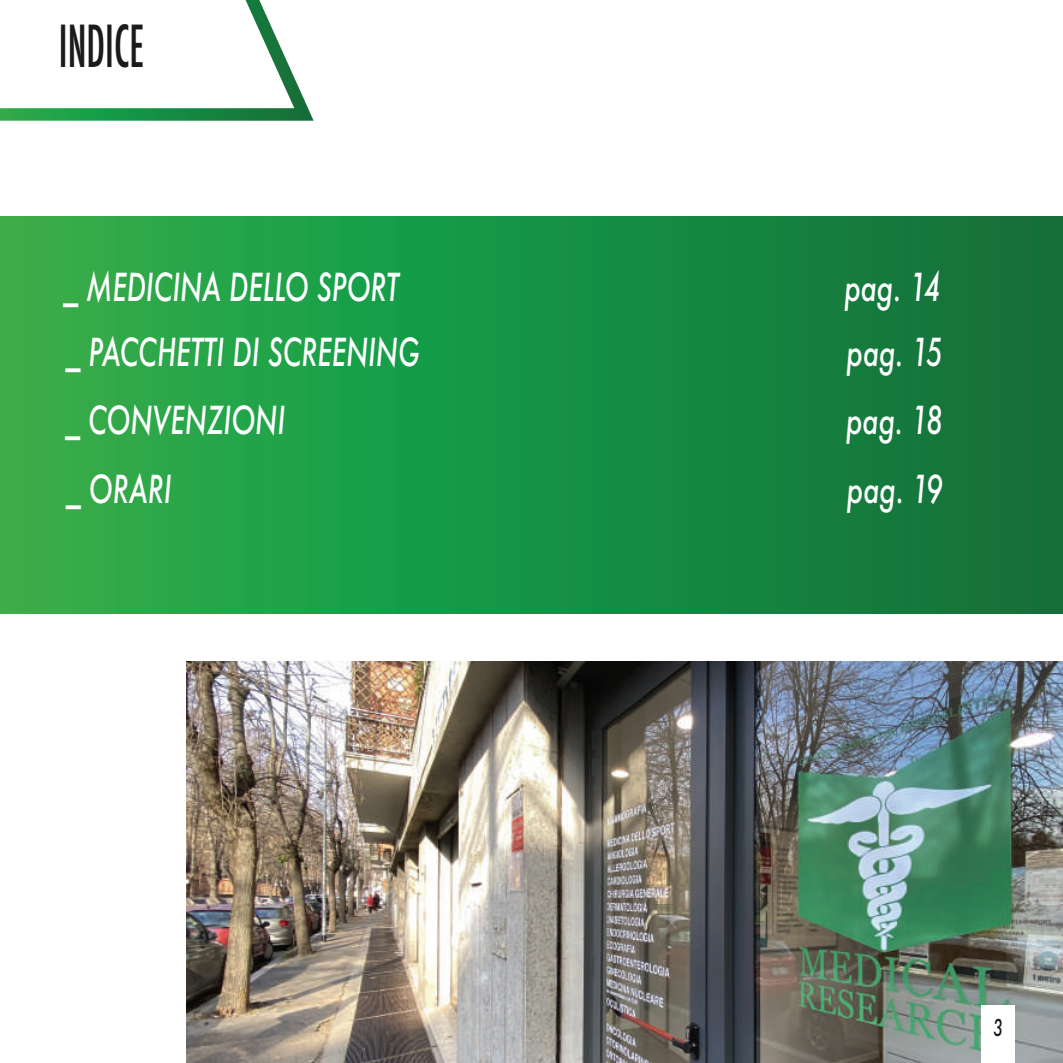
<style>
.page{position:relative;width:1063px;height:1063px;background:#fff}
.page>*{position:absolute;margin:0;border:0;box-sizing:border-box;transform-origin:0 0}
.t1{font:500 condensed 56.25px "Futura";color:#1b1b19;scale:.72 1}
.t2{font:italic 500 37.5px "Futura";color:#fff;scale:.72 1}
.t3{font:italic 500 22.5px "Futura";color:#1b1b19;scale:.72 1}
</style>
<div class="page">
<svg style="left:0;top:0;width:314px;height:121px"></svg>
<svg style="left:0;top:216px;width:1063px;height:397px;background:#1c9143"></svg>
<img style="left:186px;top:661px;width:877px;height:402px">
<div style="left:981px;top:1006px;width:34px;height:57px;background:#fff"></div>
<h1 class="t1" style="left:59px;top:11px;width:120px">INDICE</h1>
<p class="t2" style="left:63px;top:262px;width:469px">_ MEDICINA DELLO SPORT</p>
<p class="t2" style="left:844px;top:262px;width:135px">pag. 14</p>
<p class="t2" style="left:65px;top:327px;width:494px">_ PACCHETTI DI SCREENING</p>
<p class="t2" style="left:847px;top:327px;width:135px">pag. 15</p>
<p class="t2" style="left:65px;top:395px;width:308px">_ CONVENZIONI</p>
<p class="t2" style="left:846px;top:395px;width:135px">pag. 18</p>
<p class="t2" style="left:65px;top:464px;width:149px">_ ORARI</p>
<p class="t2" style="left:847px;top:464px;width:135px">pag. 19</p>
<p class="t3" style="left:993px;top:1013px;width:15px">3</p>
</div>
